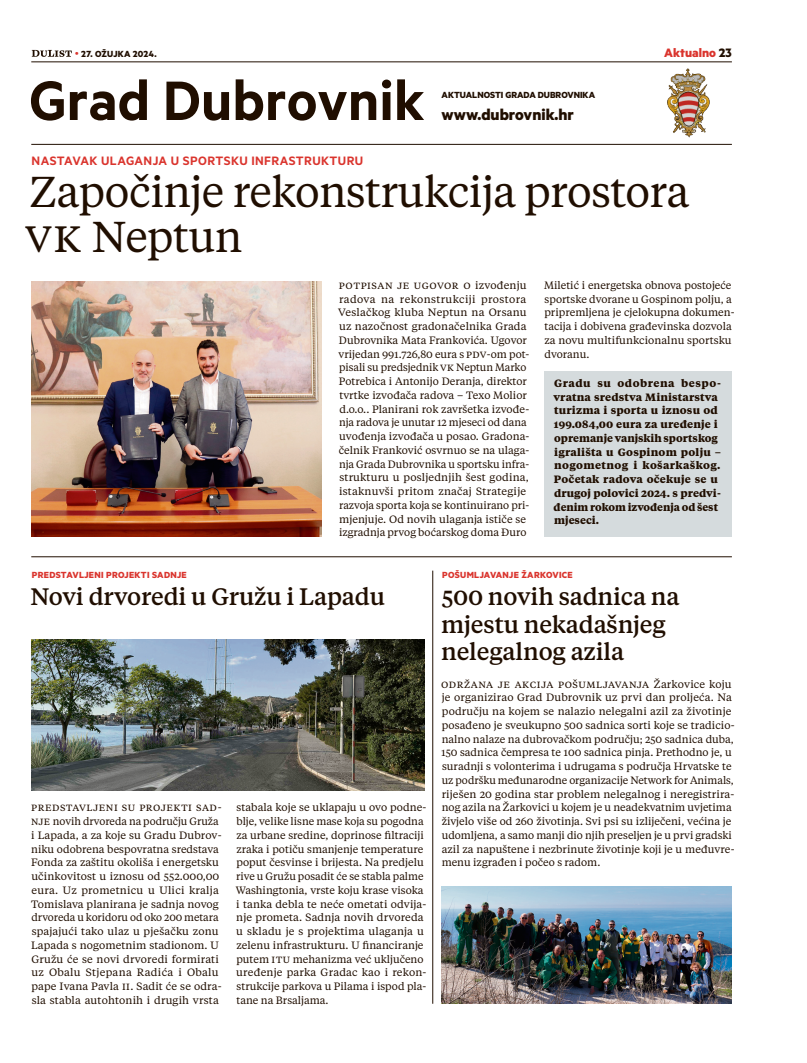
<style>
.page{position:relative;width:807px;height:1063px;background:#fff}
.page>*{position:absolute;margin:0;border:0;box-sizing:border-box;transform-origin:0 0}
.NAVIGACIJA_SREDNJE{font:600 62.5px "Metric";color:#200e00}
.NASLOV{font:43px/45.1px "Tiempos Text";letter-spacing:-.015em;color:#200e00}
.NASLOV_BOCNI{font:500 23.75px/27.5px "Tiempos Text";letter-spacing:-.01em;color:#200e00}
.LEAD{font:700 17.5px "Metric";color:#200e00}
.NADNASLOV_11{font:600 13.75px "Metric";letter-spacing:.03em;color:#da342d}
.t1{font:700 13.75px "Metric";color:#da342d}
.BODY_1{font:10.62px/13.8px "Tiempos Text";letter-spacing:.005em;color:#200e00}
.BODY{font:700 10.62px/13.8px "Tiempos Text";letter-spacing:.01em;color:#200e00}
.NADNASLOV_8{font:700 10px "Metric";letter-spacing:.03em;color:#da342d}
.LEAD-2{font:700 10px "Metric";color:#200e00}
.LEAD-3{font:700 10px "Metric";letter-spacing:.02em;color:#200e00}
.s1{font-weight:500;color:#da342d}
.s2{color:#200e00}
</style>
<div class="page">
<svg style="left:32px;top:50px;width:40px;height:7px"></svg>
<hr style="left:31px;top:62px;width:700px;height:1px;background:#200e00">
<hr style="left:31px;top:144px;width:700px;height:1px;background:#200e00">
<img style="left:667px;top:69px;width:42px;height:68px">
<div style="left:544px;top:371px;width:187px;height:165px;background:#d5dbdd"></div>
<hr style="left:31px;top:557px;width:700px;height:1px;background:#200e00">
<img style="left:31px;top:282px;width:290px;height:254px">
<img style="left:31px;top:639px;width:393px;height:152px">
<img style="left:441px;top:887px;width:290px;height:117px">
<hr style="left:432px;top:571px;width:1px;height:433px;background:#200e00">
<p class="LEAD-3" style="left:75px;top:47px;width:83px"><span class="s1">•</span> 27. OŽUJKA 2024.</p>
<p class="t1" style="left:664px;top:44px;width:69px">Aktualno <span class="s2">23</span></p>
<p class="LEAD-2" style="left:441px;top:89px;width:155px">AKTUALNOSTI GRADA DUBROVNIKA</p>
<p class="NAVIGACIJA_SREDNJE" style="left:29px;top:63px;width:396px">Grad Dubrovnik</p>
<p class="LEAD" style="left:441px;top:104px;width:134px">www.dubrovnik.hr</p>
<p class="NADNASLOV_11" style="left:32px;top:153px;width:333px">NASTAVAK ULAGANJA U SPORTSKU INFRASTRUKTURU</p>
<p class="NASLOV" style="left:25px;top:167px;width:665px">Započinje rekonstrukcija prostora<br>VK Neptun</p>
<p class="BODY_1" style="left:338px;top:278px;width:192px">Potpisan je ugovor o izvođenju radova na rekonstrukciji prostora Veslačkog kluba Neptun na Orsanu uz nazočnost gradonačelnika Grada Dubrovnika Mata Frankovića. Ugovor vrijedan 991.726,80 eura s PDV-om pot&shy;pisali su predsjednik VK Neptun Marko Potrebica i Antonijo Deranja, direktor tvrtke izvođača radova – Texo Molior d.o.o.. Planirani rok završetka izvođe&shy;nja radova je unutar 12 mjeseci od dana uvođenja izvođača u posao. Gradona&shy;čelnik Franković osvrnuo se na ulaga&shy;nja Grada Dubrovnika u sportsku infra&shy;strukturu u posljednjih šest godina, istaknuvši pritom značaj Strategije razvoja sporta koja se kontinuirano pri&shy;mjenjuje. Od novih ulaganja ističe se izgradnja prvog boćarskog doma Đuro</p>
<p class="BODY_1" style="left:544px;top:278px;width:192px">Miletić i energetska obnova postojeće sportske dvorane u Gospinom polju, a pripremljena je cjelokupna dokumen&shy;tacija i dobivena građevinska dozvola za novu multifunkcionalnu sportsku dvoranu.</p>
<p class="BODY" style="left:553px;top:376px;width:169px">Gradu su odobrena bespo&shy;vratna sredstva Ministarstva turizma i sporta u iznosu od<br>199.084,00 eura za uređenje i opremanje vanjskih sportskog igrališta u Gospinom polju – nogometnog i košarkaškog.<br>Početak radova očekuje se u drugoj polovici 2024. s predvi&shy;đenim rokom izvođenja od šest mjeseci.</p>
<p class="NADNASLOV_8" style="left:32px;top:568px;width:156px">PREDSTAVLJENI PROJEKTI SADNJE</p>
<p class="NASLOV_BOCNI" style="left:30px;top:582px;width:356px">Novi drvoredi u Gružu i Lapadu</p>
<p class="BODY_1" style="left:31px;top:800px;width:192px">Predstavljeni su projekti sad&shy;nje novih drvoreda na području Gruža i Lapada, a za koje su Gradu Dubrov&shy;niku odobrena bespovratna sredstava Fonda za zaštitu okoliša i energetsku učinkovitost u iznosu od 552.000,00 eura. Uz prometnicu u Ulici kralja Tomislava planirana je sadnja novog drvoreda u koridoru od oko 200 metara spajajući tako ulaz u pješačku zonu Lapada s nogometnim stadionom. U Gružu će se novi drvoredi formirati uz Obalu Stjepana Radića i Obalu pape Ivana Pavla II . Sadit će se odra&shy;sla stabla autohtonih i drugih vrsta</p>
<p class="BODY_1" style="left:235px;top:800px;width:192px">stabala koje se uklapaju u ovo podne&shy;blje, velike lisne mase koja su pogodna za urbane sredine, doprinose filtraciji zraka i potiču smanjenje temperature poput česvinse i brijesta. Na predjelu rive u Gružu posadit će se stabla palme Washingtonia, vrste koju krase visoka i tanka debla te neće ometati odvija&shy;nje prometa. Sadnja novih drvoreda u skladu je s projektima ulaganja u zelenu infrastrukturu. U financiranje putem ITU</p>
<p class="BODY_1" style="left:236px;top:951px;width:192px;text-indent:56px">mehanizma već uključeno uređenje parka Gradac kao i rekon&shy;strukcije parkova u Pilama i ispod pla&shy;tane na Brsaljama.</p>
<p class="NADNASLOV_8" style="left:442px;top:568px;width:132px">POŠUMLJAVANJE ŽARKOVICE</p>
<p class="NASLOV_BOCNI" style="left:441px;top:582px;width:240px">500 novih sadnica na mjestu nekadašnjeg nelegalnog azila</p>
<p class="BODY_1" style="left:441px;top:676px;width:295px">Održana je akcija pošumljavanja Žarkovice koju je organizirao Grad Dubrovnik uz prvi dan proljeća. Na području na kojem se nalazio nelegalni azil za životinje posađeno je sveukupno 500 sadnica sorti koje se tradicio&shy;nalno nalaze na dubrovačkom području; 250 sadnica duba, 150 sadnica čempresa te 100 sadnica pinja. Prethodno je, u suradnji s volonterima i udrugama s područja Hrvatske te uz podršku međunarodne organizacije Network for Animals, riješen 20 godina star problem nelegalnog i neregistrira&shy;nog azila na Žarkovici u kojem je u neadekvatnim uvjetima živjelo više od 260 životinja. Svi psi su izliječeni, većina je udomljena, a samo manji dio njih preseljen je u prvi gradski azil za napuštene i nezbrinute životinje koji je u međuvre&shy;menu izgrađen i počeo s radom.</p>
</div>
